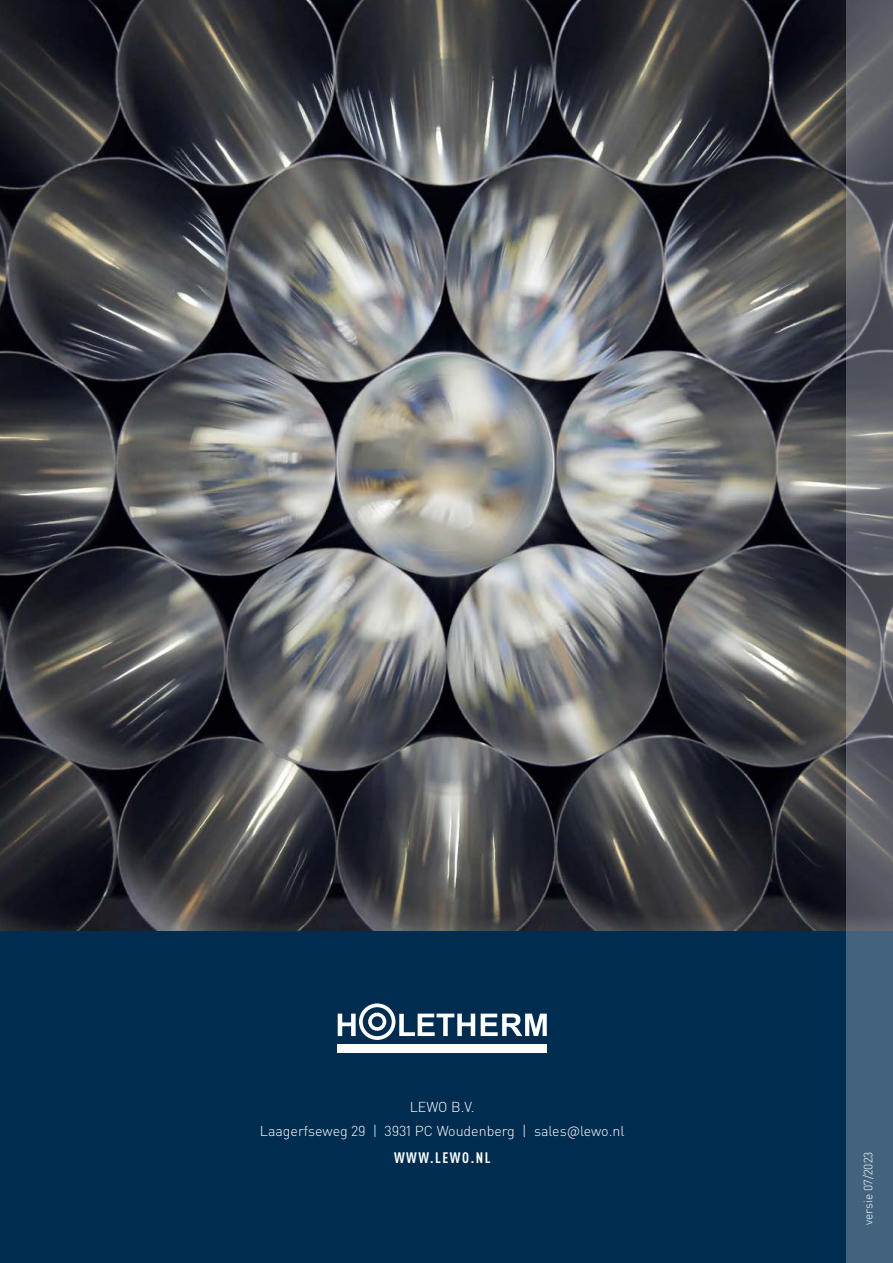
<style>
.page{position:relative;width:893px;height:1263px;background:#fff}
.page>*{position:absolute;margin:0;border:0;box-sizing:border-box;transform-origin:0 0}
.t1{font:700 15px "DIN Cond";letter-spacing:.1em;color:#fff}
.t2{font:300 14.25px/24px "DIN Pro";color:#fff;text-align:center}
.t3{font:300 12px "DIN Pro";color:#fff}
</style>
<div class="page">
<img style="left:0;top:0;width:846px;height:931px">
<div style="left:0;top:931px;width:893px;height:332px;background:#002c50"></div>
<svg style="left:846px;top:0;width:47px;height:1263px;background:#59636f"></svg>
<div style="left:338px;top:1044px;width:209px;height:8px;background:#fff"></div>
<svg style="left:481px;top:1013px;width:66px;height:23px"></svg>
<svg style="left:338px;top:1003px;width:137px;height:37px"></svg>
<p class="t2" style="left:260px;top:1095px;width:366px">LEWO B.V.<br>Laagerfseweg 29 | 3931 PC Woudenberg | sales@lewo.nl</p>
<p class="t1" style="left:394px;top:1149px;width:98px">WWW.LEWO.NL</p>
<p class="t3" style="left:861px;top:1225px;width:75px;rotate:-90deg">versie 07/2023</p>
</div>
